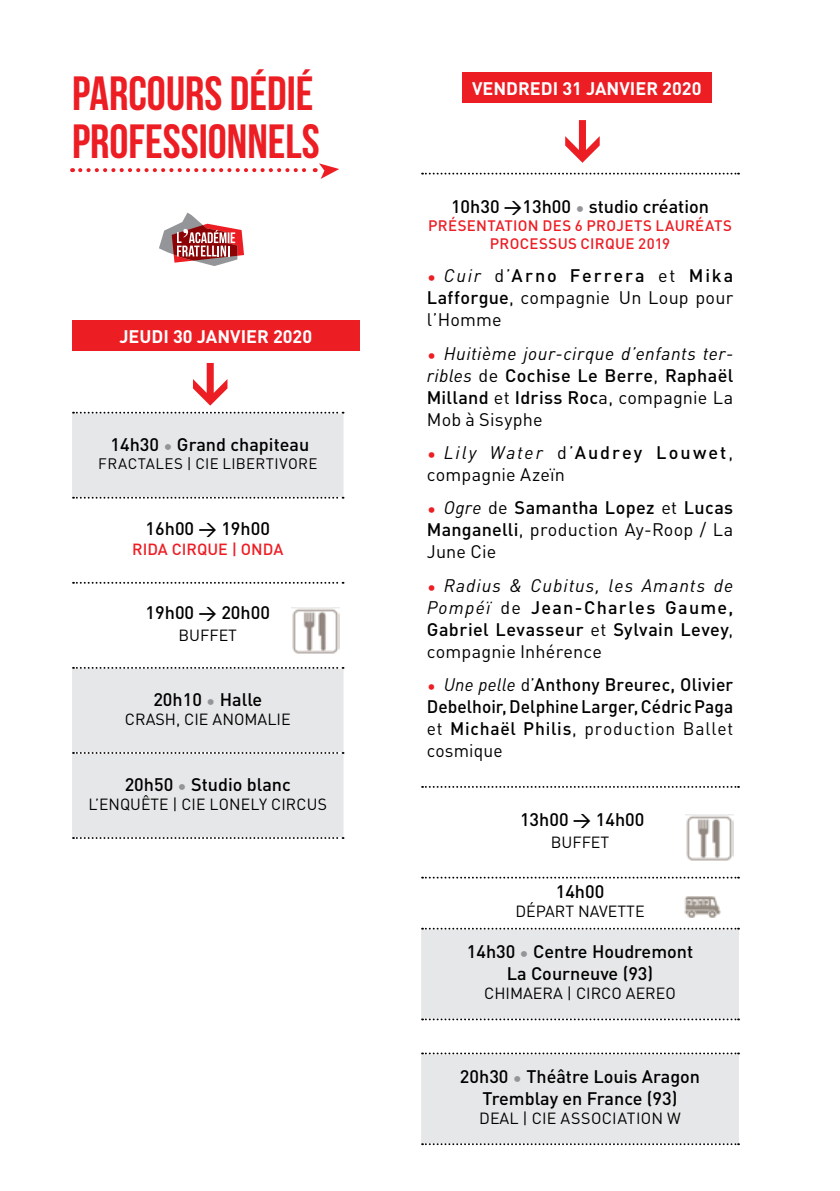
<style>
.page{position:relative;width:840px;height:1191px;background:#fff}
.page>*{position:absolute;margin:0;border:0;box-sizing:border-box;transform-origin:0 0}
.t1{font:48px/48px "Bebas Neue";color:#ed1d24}
.t2{font:500 18px/22px "DIN";color:#000;text-align:justify}
.t3{font:18px/22px "DIN";letter-spacing:.01em;color:#000;text-align:justify}
.t4{font:italic 18px/22px "DIN";letter-spacing:.03em;color:#000;text-align:justify}
.t5{font:700 18px "DIN";color:#fff}
.t6{font:16px "DIN";color:#000}
.t7{font:500 16px "DIN";color:#ed1d24}
.t8{font:500 15px "DIN";letter-spacing:.03em;color:#ed1d24}
.t9{font:15px "DIN";letter-spacing:.08em;color:#000}
.s1{color:#939598}
.s2{font-style:italic;color:#ed1d24}
.s3{font-style:italic}
.s4{font-weight:500}
.s5{color:#ed1d24}
.s6{font-style:normal}
.s7{font-weight:500;font-style:normal}
.s8{font-weight:400;font-style:italic;color:#ed1d24}
.s9{font-weight:400;font-style:italic}
.s10{font-weight:400}
</style>
<div class="page">
<svg style="left:565px;top:120px;width:34px;height:43px"></svg>
<svg style="left:421px;top:928px;width:317px;height:216px;fill:#e6e7e8"></svg>
<svg style="left:422px;top:876px;width:316px;height:2px"></svg>
<svg style="left:422px;top:927px;width:316px;height:2px"></svg>
<svg style="left:422px;top:1018px;width:316px;height:2px"></svg>
<svg style="left:422px;top:1052px;width:316px;height:2px"></svg>
<svg style="left:422px;top:1143px;width:316px;height:2px"></svg>
<svg style="left:422px;top:173px;width:316px;height:1px"></svg>
<svg style="left:422px;top:786px;width:316px;height:2px"></svg>
<svg style="left:193px;top:363px;width:34px;height:42px"></svg>
<div style="left:72px;top:413px;width:271px;height:425px;background:#e6e7e8"></div>
<svg style="left:72px;top:498px;width:271px;height:170px"></svg>
<svg style="left:73px;top:582px;width:270px;height:2px"></svg>
<svg style="left:73px;top:667px;width:270px;height:2px"></svg>
<svg style="left:73px;top:752px;width:270px;height:2px"></svg>
<svg style="left:73px;top:837px;width:270px;height:2px"></svg>
<svg style="left:73px;top:412px;width:270px;height:1px"></svg>
<svg style="left:73px;top:497px;width:270px;height:1px"></svg>
<div style="left:72px;top:320px;width:287px;height:30px;background:#ed1d24"></div>
<div style="left:461px;top:72px;width:250px;height:30px;background:#ed1d24"></div>
<svg style="left:80px;top:163px;width:259px;height:16px"></svg>
<svg style="left:159px;top:212px;width:85px;height:54px"></svg>
<img style="left:291px;top:607px;width:48px;height:46px">
<img style="left:685px;top:814px;width:48px;height:46px">
<img style="left:684px;top:896px;width:36px;height:22px">
<h1 class="t1" style="left:72px;top:69px;width:249px">PARCOURS dédié<br>PROFESSIONNELS</h1>
<p class="t5" style="left:119px;top:324px;width:194px">JEUDI 30 JANVIER 2020</p>
<p class="t2" style="left:110px;top:433px;width:200px">14h30 <span class="s1">•</span> Grand chapiteau</p>
<p class="t9" style="left:98px;top:454px;width:20px">Fractales</p>
<p class="t9" style="left:187px;top:454px;width:60px">| cie Libert</p>
<p class="t9" style="left:274px;top:454px;width:33px">ivore</p>
<p class="t2" style="left:145px;top:517px;width:126px">16h00 &gt; 19h00</p>
<p class="t7" style="left:132px;top:538px;width:49px">RID A CIRQ</p>
<p class="t7" style="left:207px;top:538px;width:76px">UE | onda</p>
<p class="t2" style="left:145px;top:601px;width:126px">19h00 &gt; 20h00</p>
<p class="t6" style="left:178px;top:625px;width:60px">BUFFET</p>
<p class="t2" style="left:153px;top:687px;width:110px">20h10 <span class="s1">•</span> Halle</p>
<p class="t6" style="left:125px;top:709px;width:21px">Crash</p>
<p class="t6" style="left:176px;top:709px;width:80px">, cie Anomal</p>
<p class="t6" style="left:276px;top:709px;width:13px">ie</p>
<p class="t2" style="left:125px;top:772px;width:168px">20h50 <span class="s1">•</span> Studio blanc</p>
<p class="t6" style="left:88px;top:794px;width:152px">L’ENQUêTE | Cie Lonel</p>
<p class="t6" style="left:259px;top:794px;width:38px">y Circus</p>
<p class="t5" style="left:472px;top:76px;width:231px">VENDREDI 31 JANVIER 2020</p>
<p class="t2" style="left:451px;top:195px;width:259px">10h30 &gt;13h00 <span class="s1">•</span> studio création</p>
<p class="t8" style="left:428px;top:216px;width:169px">présentation DES 6 PROJET</p>
<p class="t8" style="left:642px;top:216px;width:89px">S lau réats</p>
<p class="t8" style="left:489px;top:234px;width:11px">PROCE</p>
<p class="t8" style="left:539px;top:234px;width:51px">SSUS CIRQ</p>
<p class="t8" style="left:614px;top:234px;width:57px">UE 2019</p>
<p class="t3" style="left:426px;top:264px;width:308px"><span class="s2">•</span> <span class="s3">Cuir</span> d’<span class="s4">Arno Ferrera</span> et <span class="s4">M ika Lafforgue</span>, compagnie Un Loup pour l’Homme</p>
<p class="t4" style="left:426px;top:342px;width:308px"><span class="s5">•</span> Huitième jour-cirque d’enfants ter&shy;ribles <span class="s6">de</span> <span class="s7">Cochise Le Berre</span><span class="s6">,</span> <span class="s7">Raphaël M illand</span> <span class="s6">et</span> <span class="s7">Idriss Roc</span><span class="s6">a, compagnie La Mob à Sisyphe</span></p>
<p class="t3" style="left:426px;top:441px;width:308px"><span class="s2">•</span> <span class="s3">Lily Water</span> d’<span class="s4">Audrey Louwet</span>, compagnie Azeïn</p>
<p class="t3" style="left:426px;top:496px;width:308px"><span class="s2">•</span> <span class="s3">Ogre</span> de <span class="s4">Samantha Lopez</span> et <span class="s4">Lucas Manganelli</span>, production Ay-Roop / La June Cie</p>
<p class="t2" style="left:426px;top:573px;width:308px"><span class="s8">•</span> <span class="s9">Radius &amp; Cubitus, les Amants de Pompéï</span> <span class="s10">de</span> Jean-Charles Gaume, Gabriel Levasseur <span class="s10">et</span> Sylvain Levey<span class="s10">, compagnie I nhérence</span></p>
<p class="t2" style="left:426px;top:673px;width:308px"><span class="s8">•</span> <span class="s9">Une pelle</span> <span class="s10">d’</span>Anthony Breurec, Olivier Debelhoir, Delphine Larger, Cédric Paga <span class="s10">et</span> M ichaël Philis<span class="s10">, production Ballet cosmique</span></p>
<p class="t2" style="left:519px;top:808px;width:126px">13h00 &gt; 14h00</p>
<p class="t6" style="left:550px;top:832px;width:60px">BUFFET</p>
<p class="t2" style="left:555px;top:880px;width:50px">14h00</p>
<p class="t6" style="left:515px;top:901px;width:31px">départ</p>
<p class="t6" style="left:578px;top:901px;width:11px">navette</p>
<p class="t2" style="left:466px;top:940px;width:228px;text-align:center">14h30 <span class="s1">•</span> Centre Houdremont<br>La Courneuve (93)</p>
<p class="t6" style="left:484px;top:983px;width:38px">Chimaera</p>
<p class="t6" style="left:566px;top:983px;width:70px">| circo aere</p>
<p class="t6" style="left:665px;top:983px;width:12px">o</p>
<p class="t2" style="left:459px;top:1065px;width:241px;text-align:center">20h30 <span class="s1">•</span> Théâtre Louis Aragon<br>Tremblay en France (93)</p>
<p class="t6" style="left:479px;top:1108px;width:11px">deal</p>
<p class="t6" style="left:522px;top:1108px;width:49px">| Cie ass</p>
<p class="t6" style="left:590px;top:1108px;width:91px">ociation w</p>
</div>
